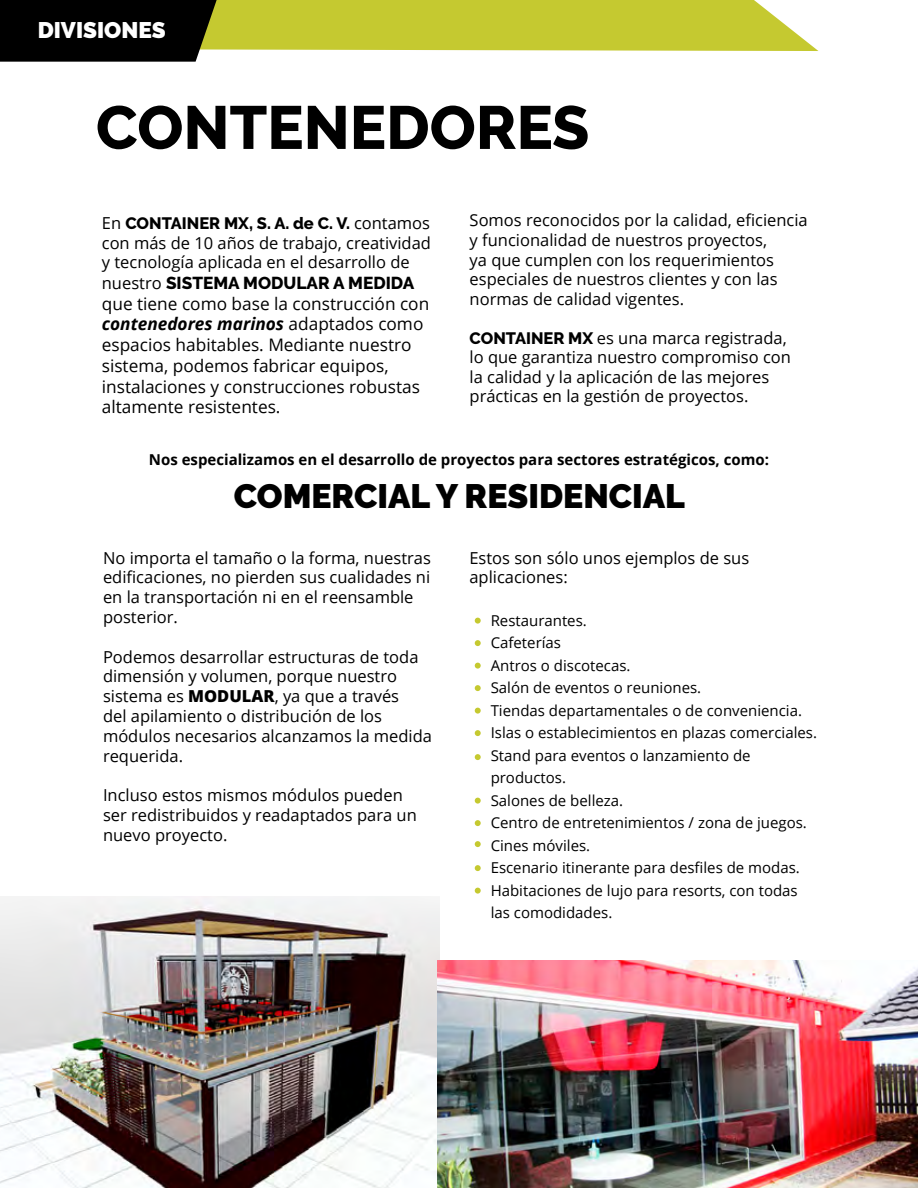
<style>
.page{position:relative;width:918px;height:1188px;background:#fff}
.page>*{position:absolute;margin:0;border:0;box-sizing:border-box;transform-origin:0 0}
.t1{font:800 60.75px "Raleway";color:#000}
.t2{font:900 33.75px "Raleway";color:#000}
.t3{font:900 22.5px "Raleway";color:#fff}
.t4{font:17.25px/20.7px "Open Sans";color:#000}
.t5{font:800 17.25px "Raleway";color:#000}
.t6{font:16.5px/19.8px "Open Sans";color:#000}
.t7{font:800 16.5px "Raleway";color:#000}
.t8{font:15px/22.5px "Open Sans";color:#000}
.t9{font:700 15px "Open Sans";color:#000}
.s1{font-family:"Open Sans";font-weight:400}
.s2{font-family:"Open Sans";font-weight:400;font-size:16.5px}
.s3{font-weight:700;font-style:italic}
.s4{font-family:"Raleway";font-weight:800}
.s5{font-weight:800}
</style>
<div class="page">
<svg style="left:0;top:0;width:818px;height:62px"></svg>
<svg style="left:475px;top:618px;width:6px;height:6px"></svg>
<svg style="left:475px;top:640px;width:6px;height:6px"></svg>
<svg style="left:475px;top:663px;width:6px;height:6px"></svg>
<svg style="left:475px;top:685px;width:6px;height:6px"></svg>
<svg style="left:475px;top:708px;width:6px;height:6px"></svg>
<svg style="left:475px;top:730px;width:6px;height:6px"></svg>
<svg style="left:475px;top:754px;width:6px;height:6px"></svg>
<svg style="left:475px;top:798px;width:6px;height:6px"></svg>
<svg style="left:475px;top:820px;width:6px;height:6px"></svg>
<svg style="left:475px;top:841px;width:6px;height:6px"></svg>
<svg style="left:475px;top:865px;width:6px;height:6px"></svg>
<svg style="left:475px;top:888px;width:6px;height:6px"></svg>
<img style="left:0;top:896px;width:439px;height:292px">
<img style="left:438px;top:961px;width:480px;height:227px">
<h3 class="t3" style="left:38px;top:17px;width:130px">DIVISIONES</h3>
<h1 class="t1" style="left:96px;top:93px;width:495px">CONTENEDORES</h1>
<p class="t7" style="left:102px;top:214px;width:330px"><span class="s1">En</span> CONTAINER MX, S. A. de C. V. <span class="s1">contamos</span></p>
<p class="t6" style="left:102px;top:233px;width:331px">con más de 10 años de trabajo, creatividad y tecnología aplicada en el desarrollo de</p>
<p class="t5" style="left:102px;top:273px;width:314px"><span class="s2">nuestro</span> SISTEMA MODULAR A MEDIDA</p>
<p class="t4" style="left:102px;top:293px;width:329px">que tiene como base la construcción con <span class="s3">contenedores marinos</span> adaptados como espacios habitables. Mediante nuestro sistema, podemos fabricar equipos, instalaciones y construcciones robustas altamente resistentes.</p>
<p class="t6" style="left:470px;top:210px;width:340px">Somos reconocidos por la calidad, eficiencia y funcionalidad de nuestros proyectos,<br>ya que cumplen con los requerimientos especiales de nuestros clientes y con las normas de calidad vigentes.</p>
<p class="t6" style="left:470px;top:327px;width:323px"><span class="s4">CONTAINER MX</span> es una marca registrada, lo que garantiza nuestro compromiso con la calidad y la aplicación de las mejores prácticas en la gestión de proyectos.</p>
<p class="t9" style="left:149px;top:449px;width:622px">Nos especializamos en el desarrollo de proyectos para sectores estratégicos, como:</p>
<h2 class="t2" style="left:234px;top:476px;width:453px">COMERCIAL Y RESIDENCIAL</h2>
<p class="t6" style="left:103px;top:547px;width:329px">No importa el tamaño o la forma, nuestras edificaciones, no pierden sus cualidades ni en la transportación ni en el reensamble posterior.</p>
<p class="t6" style="left:103px;top:646px;width:331px">Podemos desarrollar estructuras de toda dimensión y volumen, porque nuestro sistema es <span class="s5">MODULAR</span>, ya que a través<br>del apilamiento o distribución de los módulos necesarios alcanzamos la medida requerida.</p>
<p class="t6" style="left:103px;top:785px;width:315px">Incluso estos mismos módulos pueden ser redistribuidos y readaptados para un nuevo proyecto.</p>
<p class="t6" style="left:469px;top:547px;width:281px">Estos son sólo unos ejemplos de sus aplicaciones:</p>
<p class="t8" style="left:491px;top:609px;width:328px">Restaurantes.<br>Cafeterías<br>Antros o discotecas.<br>Salón de eventos o reuniones.<br>Tiendas departamentales o de conveniencia.<br>Islas o establecimientos en plazas comerciales.<br>Stand para eventos o lanzamiento de productos.<br>Salones de belleza.<br>Centro de entretenimientos / zona de juegos.<br>Cines móviles.<br>Escenario itinerante para desfiles de modas.<br>Habitaciones de lujo para resorts, con todas las comodidades.</p>
</div>
